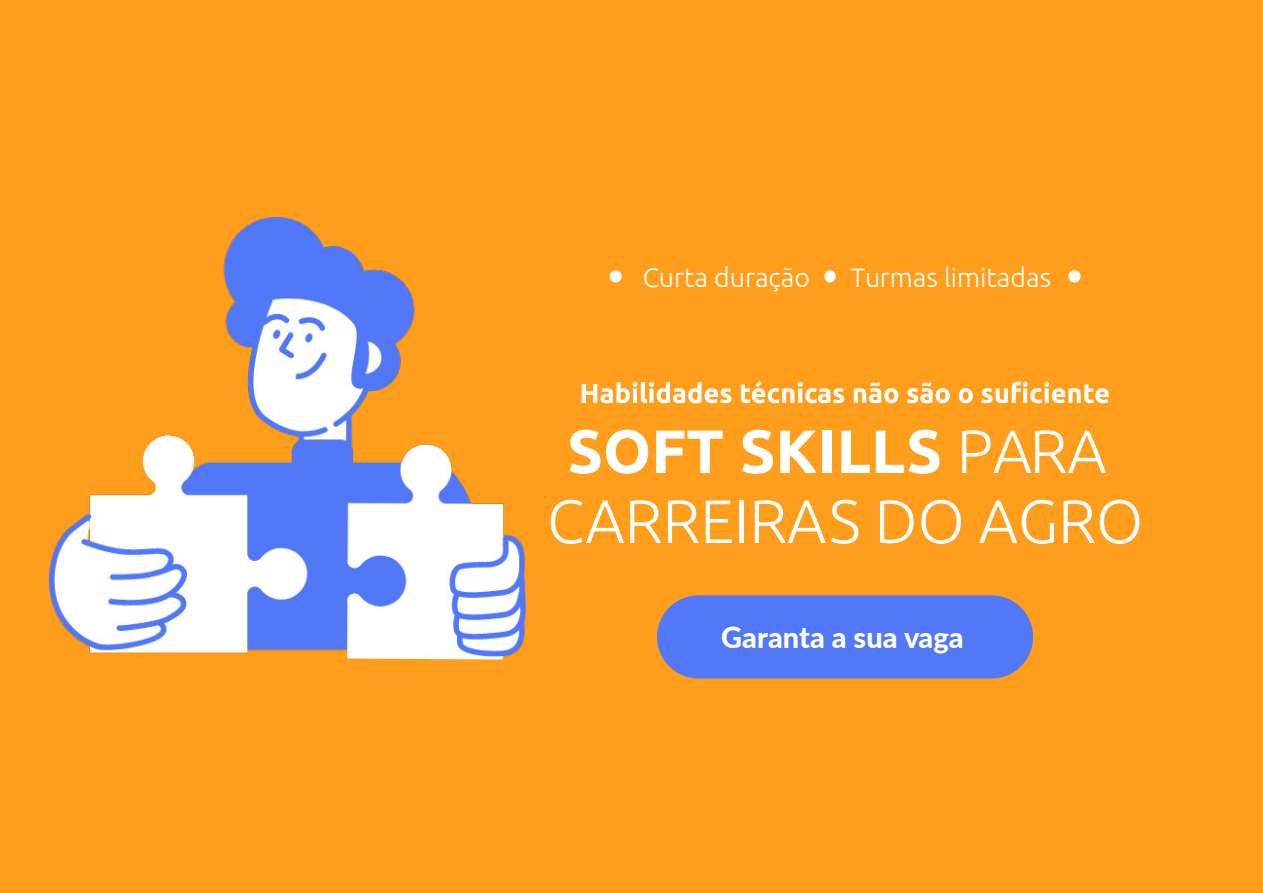
<style>
.page{position:relative;width:1263px;height:893px;background:#ff9e1c}
.page>*{position:absolute;margin:0;border:0;box-sizing:border-box;transform-origin:0 0}
.t1{font:300 61.2px/69.9px "Ubuntu";color:#fff;text-align:center}
.t2{font:800 29.1px "Lato";color:#fff}
.t3{font:300 26.7px "Ubuntu";color:#fff}
.s1{font-weight:700}
</style>
<div class="page">
<svg style="left:582px;top:382px;width:149px;height:21px"></svg>
<svg style="left:741px;top:381px;width:103px;height:22px"></svg>
<svg style="left:854px;top:382px;width:44px;height:21px"></svg>
<svg style="left:907px;top:382px;width:43px;height:21px"></svg>
<svg style="left:959px;top:388px;width:14px;height:15px"></svg>
<svg style="left:982px;top:382px;width:127px;height:21px"></svg>
<img style="left:49px;top:217px;width:476px;height:443px">
<div style="left:657px;top:595px;width:376px;height:83px;background:#5278f7;border-radius:41px"></div>
<div style="left:824px;top:270px;width:12px;height:12px;background:#fff;border-radius:50%"></div>
<div style="left:610px;top:270px;width:12px;height:12px;background:#fff;border-radius:50%"></div>
<div style="left:1068px;top:270px;width:12px;height:12px;background:#fff;border-radius:50%"></div>
<p class="t3" style="left:643px;top:261px;width:169px">Curta duração</p>
<p class="t3" style="left:850px;top:261px;width:202px">Turmas limitadas</p>
<p class="t1" style="left:547px;top:415px;width:598px"><span class="s1">SOFT SKILLS</span> PARA<br>CARREIRAS DO AGRO</p>
<p class="t2" style="left:721px;top:616px;width:244px">Garanta a sua vaga</p>
</div>
